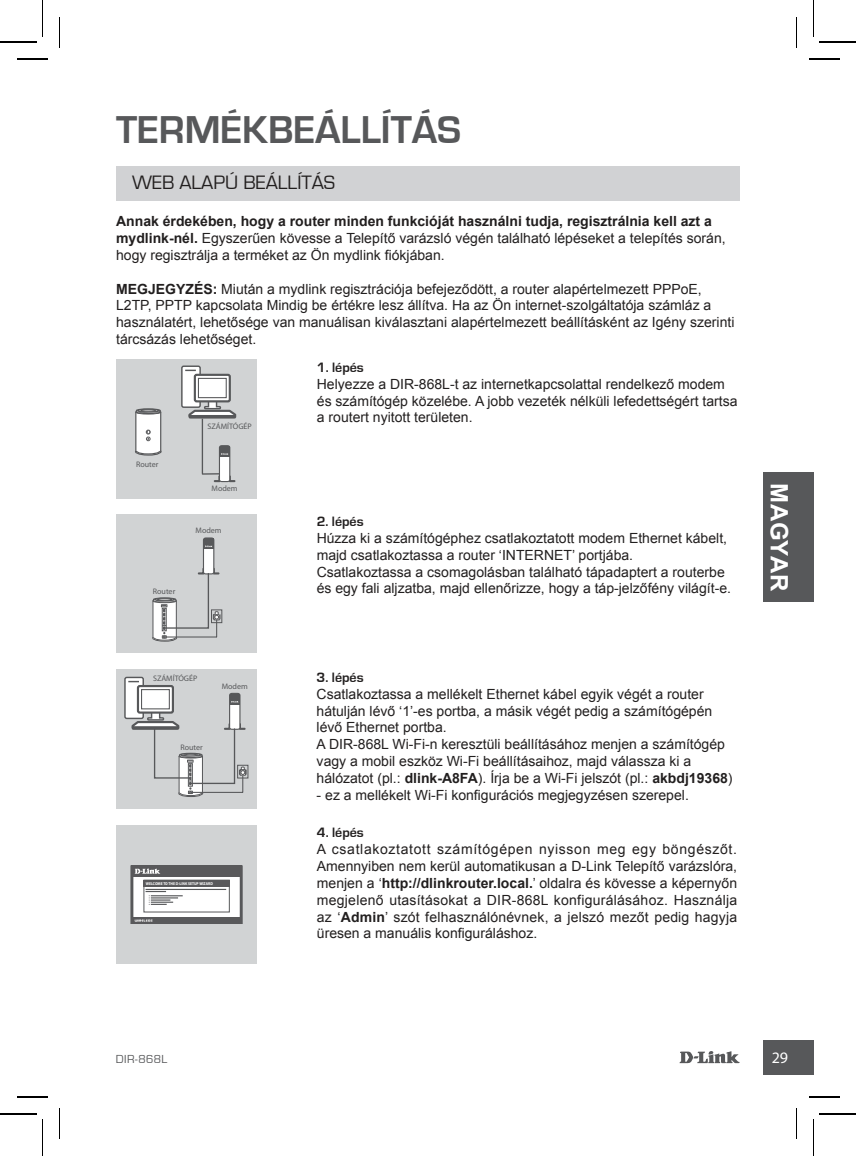
<style>
.page{position:relative;width:856px;height:1156px;background:#fff}
.page>*{position:absolute;margin:0;border:0;box-sizing:border-box;transform-origin:0 0}
.t1{font:700 40px "Eurostile";color:#57585a}
.t2{font:700 24px "Arial";letter-spacing:.005em;color:#fff}
.t3{font:20px "Eurostile";color:#221f1f}
.t4{font:16px "Myriad Pro";color:#fff}
.t5{font:14px/16.8px "Arial";color:#221f1f}
.t6{font:700 14px "Eurostile";color:#221f1f}
.t7{font:12px "Eurostile";letter-spacing:.03em;color:#57585a}
.t8{font:8px "Myriad Pro";color:#57585a}
.t9{font:8px "Myriad Pro";color:#57585a}
.t10{font:700 4px "Myriad Pro";color:#fff;scale:.9 1}
.s1{font-weight:700}
.s2{font-style:inherit}
</style>
<div class="page">
<svg style="left:679px;top:1051px;width:60px;height:12px"></svg>
<div style="left:762px;top:1040px;width:51px;height:34px;background:#57585a"></div>
<div style="left:762px;top:472px;width:51px;height:129px;background:#57585a"></div>
<div style="left:116px;top:166px;width:623px;height:34px;background:#d1d2d4"></div>
<hr style="left:116px;top:498px;width:141px;height:1px;background:#d1d3d4">
<div style="left:116px;top:360px;width:141px;height:138px;background:#d1d3d4"></div>
<hr style="left:202px;top:415px;width:1px;height:58px;background:#57585a">
<svg style="left:181px;top:365px;width:56px;height:55px"></svg>
<svg style="left:202px;top:445px;width:33px;height:37px"></svg>
<div style="left:136px;top:408px;width:24px;height:4px;border:1px solid #57585a;border-radius:50%"></div>
<svg style="left:135px;top:409px;width:27px;height:47px"></svg>
<hr style="left:116px;top:652px;width:140px;height:1px;background:#d1d3d4">
<div style="left:116px;top:514px;width:140px;height:138px;background:#d1d3d4"></div>
<svg style="left:152px;top:537px;width:68px;height:105px"></svg>
<div style="left:211px;top:609px;width:11px;height:14px;border:1px solid #57585a"></div>
<hr style="left:116px;top:808px;width:141px;height:1px;background:#d1d3d4">
<div style="left:116px;top:669px;width:141px;height:139px;background:#d1d3d4"></div>
<svg style="left:124px;top:676px;width:123px;height:121px"></svg>
<div style="left:237px;top:765px;width:11px;height:13px;border:1px solid #57585a"></div>
<hr style="left:116px;top:963px;width:141px;height:1px;background:#d1d3d4">
<div style="left:116px;top:825px;width:141px;height:138px;background:#d1d3d4"></div>
<svg style="left:132px;top:866px;width:109px;height:56px;background:#ececec"></svg>
<div style="left:130px;top:865px;width:112px;height:59px;border:3px solid #57585a"></div>
<div style="left:143px;top:879px;width:86px;height:7px;background:#59595b"></div>
<div style="left:131px;top:917px;width:110px;height:7px;background:#59595b"></div>
<div style="left:131px;top:865px;width:110px;height:11px;background:#59595b"></div>
<svg style="left:135px;top:919px;width:17px;height:2px"></svg>
<svg style="left:135px;top:868px;width:25px;height:5px"></svg>
<hr style="left:145px;top:888px;width:81px;height:2px;background:#57585a">
<hr style="left:151px;top:895px;width:32px;height:1px;background:#57585a">
<svg style="left:145px;top:891px;width:33px;height:14px"></svg>
<hr style="left:17px;top:59px;width:30px;height:1px;background:#000">
<hr style="left:808px;top:59px;width:30px;height:1px;background:#000">
<hr style="left:17px;top:1097px;width:30px;height:1px;background:#000">
<hr style="left:17px;top:1096px;width:30px;height:1px;background:#000">
<hr style="left:808px;top:1097px;width:30px;height:1px;background:#000">
<hr style="left:808px;top:1096px;width:30px;height:1px;background:#000">
<hr style="left:59px;top:17px;width:1px;height:30px;background:#000">
<hr style="left:59px;top:1108px;width:1px;height:30px;background:#000">
<hr style="left:796px;top:17px;width:1px;height:30px;background:#000">
<hr style="left:796px;top:1108px;width:1px;height:30px;background:#000">
<hr style="left:0;top:42px;width:36px;height:1px;background:#000">
<hr style="left:819px;top:42px;width:36px;height:1px;background:#000">
<hr style="left:0;top:1114px;width:36px;height:1px;background:#000">
<hr style="left:0;top:1113px;width:36px;height:1px;background:#000">
<hr style="left:819px;top:1114px;width:36px;height:1px;background:#000">
<hr style="left:819px;top:1113px;width:36px;height:1px;background:#000">
<hr style="left:42px;top:0;width:1px;height:36px;background:#000">
<hr style="left:42px;top:1119px;width:1px;height:36px;background:#000">
<hr style="left:813px;top:0;width:1px;height:36px;background:#000">
<hr style="left:813px;top:1119px;width:1px;height:36px;background:#000">
<h1 class="t1" style="left:116px;top:108px;width:346px">TERMÉKBEÁLLÍTÁS</h1>
<h3 class="t3" style="left:132px;top:172px;width:204px">WEB ALAPÚ BEÁLLÍTÁS</h3>
<p class="t5" style="left:116px;top:213px;width:610px"><span class="s1">Annak érdekében, hogy a router minden funkcióját használni tudja, regisztrálnia kell azt a mydlink-nél.</span> Egyszerűen kövesse a Telepítő varázsló végén található lépéseket a telepítés során, hogy regisztrálja a terméket az Ön mydlink iókjában.</p>
<p class="t5" style="left:116px;top:280px;width:619px"><span class="s1">MEgjEgYZÉS:</span> Miután a mydlink regisztrációja befejeződött, a router alapértelmezett PPPoE, L2TP, PPTP kapcsolata Mindig be értékre lesz állítva. Ha az Ön internet-szolgáltatója számláz a használatért, lehetősége van manuálisan kiválasztani alapértelmezett beállításként az Igény szerinti tárcsázás lehetőséget.</p>
<p class="t8" style="left:136px;top:460px;width:24px">Router</p>
<p class="t9" style="left:207px;top:421px;width:46px"><span class="s2">S</span>ZÁMÍTÓGÉP</p>
<p class="t8" style="left:211px;top:484px;width:28px">Modem</p>
<p class="t8" style="left:195px;top:526px;width:28px">Modem</p>
<p class="t8" style="left:153px;top:587px;width:24px">Router</p>
<p class="t8" style="left:153px;top:675px;width:46px">SZÁMÍTÓGÉP</p>
<p class="t8" style="left:221px;top:682px;width:28px">Modem</p>
<p class="t8" style="left:180px;top:743px;width:24px">Router</p>
<p class="t10" style="left:146px;top:882px;width:76px">WELCOME TO THE D-LINK SETUP WIZARD</p>
<p class="t6" style="left:317px;top:359px;width:48px">1. lépés</p>
<p class="t5" style="left:317px;top:375px;width:422px">Helyezze a DIR-868L-t az internetkapcsolattal rendelkező modem és számítógép közelébe. A jobb vezeték nélküli lefedettségért tartsa a routert nyitott területen.</p>
<p class="t6" style="left:316px;top:513px;width:48px">2. lépés</p>
<p class="t5" style="left:316px;top:530px;width:415px">Húzza ki a számítógéphez csatlakoztatott modem Ethernet kábelt, majd csatlakoztassa a router ‘INTERNET’ portjába.<br>Csatlakoztassa a csomagolásban található tápadaptert a routerbe és egy fali aljzatba, majd ellenőrizze, hogy a táp-jelzőfény világít-e.</p>
<p class="t6" style="left:316px;top:669px;width:48px">3. lépés</p>
<p class="t5" style="left:316px;top:685px;width:417px">Csatlakoztassa a mellékelt Ethernet kábel egyik végét a router hátulján lévő ‘1’-es portba, a másik végét pedig a számítógépén lévő Ethernet portba.<br>A DIR-868L Wi-Fi-n keresztüli beállításához menjen a számítógép vagy a mobil eszköz Wi-Fi beállításaihoz, majd válassza ki a hálózatot (pl.: <span class="s1">dlink-A8FA</span>). Írja be a Wi-Fi jelszót (pl.: <span class="s1">akbdj19368</span>)</p>
<p class="t5" style="left:316px;top:786px;width:373px">- ez a mellékelt Wi-Fi konigurációs megjegyzésen szerepel.</p>
<p class="t6" style="left:317px;top:825px;width:48px">4. lépés</p>
<p class="t5" style="left:317px;top:841px;width:421px;text-align:justify">A csatlakoztatott számítógépen nyisson meg egy böngészőt.<br>Amennyiben nem kerül automatikusan a D-Link Telepítő varázslóra, menjen a ‘<span class="s1">http://dlinkrouter.local.</span>’ oldalra és kövesse a képernyőn megjelenő utasításokat a DIR-868L konfigurálásához. Használja az ‘<span class="s1">Admin</span>’ szót felhasználónévnek, a jelszó mezőt pedig hagyja üresen a manuális koniguráláshoz.</p>
<h2 class="t2" style="left:788px;top:483px;width:109px;rotate:90deg">MAgYAR</h2>
<p class="t7" style="left:116px;top:1052px;width:53px">DIR-868L</p>
<p class="t4" style="left:771px;top:1049px;width:18px">29</p>
</div>
